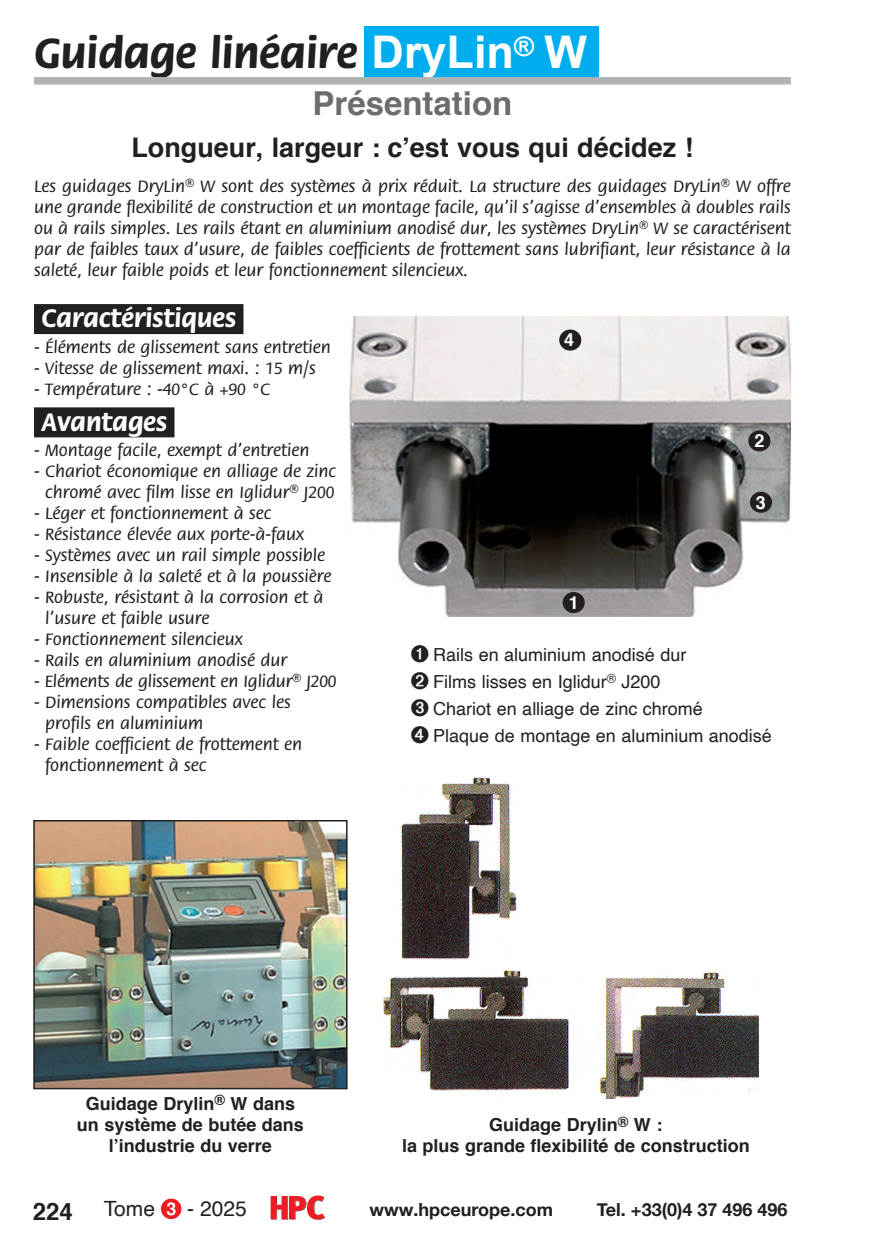
<style>
.page{position:relative;width:893px;height:1259px;background:#fff}
.page>*{position:absolute;margin:0;border:0;box-sizing:border-box;transform-origin:0 0}
.t1{font:700 45px "Flora";color:#231f20}
.t2{font:700 33px "Helvetica";color:#6c6d70}
.t3{font:700 27px "Helvetica";color:#231f20}
.t4{font:700 27px "Flora";color:#fff}
.t5{font:700 24px "Helvetica";color:#231f20}
.t6{font:21px "Helvetica";color:#231f20}
.t7{font:500 18px/21px "Flora";color:#231f20}
.t8{font:18px/27px "Helvetica";color:#231f20}
.t9{font:700 18px/21px "Helvetica";color:#231f20;text-align:center}
.t10{font:700 18px "Helvetica Neue";color:#231f20}
.t11{font:700 18px "Helvetica";color:#fff}
.s1{font-family:"Arial";color:#fff}
.s2{color:#231f20}
</style>
<div class="page">
<svg style="left:270px;top:1195px;width:55px;height:25px"></svg>
<div style="left:161px;top:1198px;width:20px;height:21px;background:#ee1d23;border-radius:50%"></div>
<svg style="left:167px;top:1202px;width:9px;height:13px"></svg>
<div style="left:364px;top:26px;width:234px;height:55px;background:#00aeef"></div>
<img style="left:400px;top:777px;width:117px;height:182px">
<div style="left:34px;top:77px;width:757px;height:8px;background:#b2b3b7"></div>
<img style="left:350px;top:316px;width:441px;height:301px">
<img style="left:36px;top:823px;width:309px;height:263px">
<div style="left:33px;top:820px;width:315px;height:269px;border:2px solid #231f20"></div>
<img style="left:384px;top:970px;width:375px;height:128px">
<div style="left:559px;top:329px;width:22px;height:21px;background:#231f20;border-radius:50%"></div>
<div style="left:748px;top:430px;width:22px;height:21px;background:#231f20;border-radius:50%"></div>
<div style="left:750px;top:492px;width:22px;height:21px;background:#231f20;border-radius:50%"></div>
<div style="left:563px;top:592px;width:22px;height:21px;background:#231f20;border-radius:50%"></div>
<div style="left:34px;top:304px;width:209px;height:30px;background:#231f20"></div>
<div style="left:34px;top:407px;width:140px;height:30px;background:#231f20"></div>
<h1 class="t1" style="left:34px;top:29px;width:554px">Guidage linéaire <span class="s1">DryLin</span><sup>®</sup> <span class="s1">W</span></h1>
<h2 class="t2" style="left:312px;top:76px;width:201px">Présentation</h2>
<h3 class="t3" style="left:131px;top:125px;width:564px">Longueur, largeur : c’est vous qui décidez !</h3>
<p class="t7" style="left:34px;top:176px;width:758px;text-align:justify">Les guidages DryLin® W sont des systèmes à prix réduit. La structure des guidages DryLin® W offre une grande flexibilité de construction et un montage facile, qu’il s’agisse d’ensembles à doubles rails ou à rails simples. Les rails étant en aluminium anodisé dur, les systèmes DryLin® W se caractérisent par de faibles taux d’usure, de faibles coefficients de frottement sans lubrifiant, leur résistance à la saleté, leur faible poids et leur fonctionnement silencieux.</p>
<h3 class="t4" style="left:34px;top:304px;width:211px"><span class="s2">.</span>Caractéristiques<span class="s2">.</span></h3>
<p class="t7" style="left:34px;top:337px;width:298px">- Éléments de glissement sans entretien</p>
<p class="t7" style="left:34px;top:358px;width:283px">- Vitesse de glissement maxi. : 15 m/s</p>
<p class="t7" style="left:34px;top:379px;width:237px">- Température : -40°C à +90 °C</p>
<h3 class="t4" style="left:34px;top:407px;width:142px"><span class="s2">.</span>Avantages<span class="s2">.</span></h3>
<p class="t7" style="left:34px;top:440px;width:277px">- Montage facile, exempt d’entretien</p>
<p class="t7" style="left:34px;top:461px;width:304px;text-align:center">- Chariot économique en alliage de zinc chromé avec film lisse en Iglidur® J200</p>
<p class="t7" style="left:34px;top:503px;width:239px">- Léger et fonctionnement à sec</p>
<p class="t7" style="left:34px;top:524px;width:271px">- Résistance élevée aux porte-à-faux</p>
<p class="t7" style="left:34px;top:545px;width:293px">- Systèmes avec un rail simple possible</p>
<p class="t7" style="left:34px;top:566px;width:299px">- Insensible à la saleté et à la poussière</p>
<p class="t7" style="left:45px;top:587px;width:280px;text-indent:-11px">- Robuste, résistant à la corrosion et à l’usure et faible usure</p>
<p class="t7" style="left:34px;top:629px;width:210px">- Fonctionnement silencieux</p>
<p class="t7" style="left:34px;top:650px;width:255px">- Rails en aluminium anodisé dur</p>
<p class="t7" style="left:34px;top:671px;width:304px">- Eléments de glissement en Iglidur® J200</p>
<p class="t7" style="left:45px;top:692px;width:247px;text-indent:-11px">- Dimensions compatibles avec les profils en aluminium</p>
<p class="t7" style="left:45px;top:734px;width:259px;text-indent:-11px">- Faible coefficient de frottement en fonctionnement à sec</p>
<p class="t11" style="left:564px;top:325px;width:12px">4</p>
<p class="t11" style="left:569px;top:588px;width:12px">1</p>
<p class="t11" style="left:754px;top:426px;width:12px">2</p>
<p class="t11" style="left:756px;top:488px;width:12px">3</p>
<p class="t8" style="left:410px;top:641px;width:363px">➊ Rails en aluminium anodisé dur<br>➋ Films lisses en Iglidur<sup>®</sup> J200<br>➌ Chariot en alliage de zinc chromé<br>➍ Plaque de montage en aluminium anodisé</p>
<p class="t9" style="left:77px;top:1093px;width:229px">Guidage Drylin<sup>®</sup> W dans un système de butée dans l’industrie du verre</p>
<p class="t9" style="left:402px;top:1114px;width:349px">Guidage Drylin<sup>®</sup> W :<br>la plus grande flexibilité de construction</p>
<h3 class="t5" style="left:33px;top:1192px;width:42px">224</h3>
<p class="t6" style="left:104px;top:1192px;width:53px">Tome</p>
<p class="t6" style="left:187px;top:1192px;width:61px">- 2025</p>
<p class="t10" style="left:370px;top:1196px;width:185px">www.hpceurope.com</p>
<p class="t10" style="left:597px;top:1196px;width:192px">Tel. +33(0)4 37 496 496</p>
</div>
